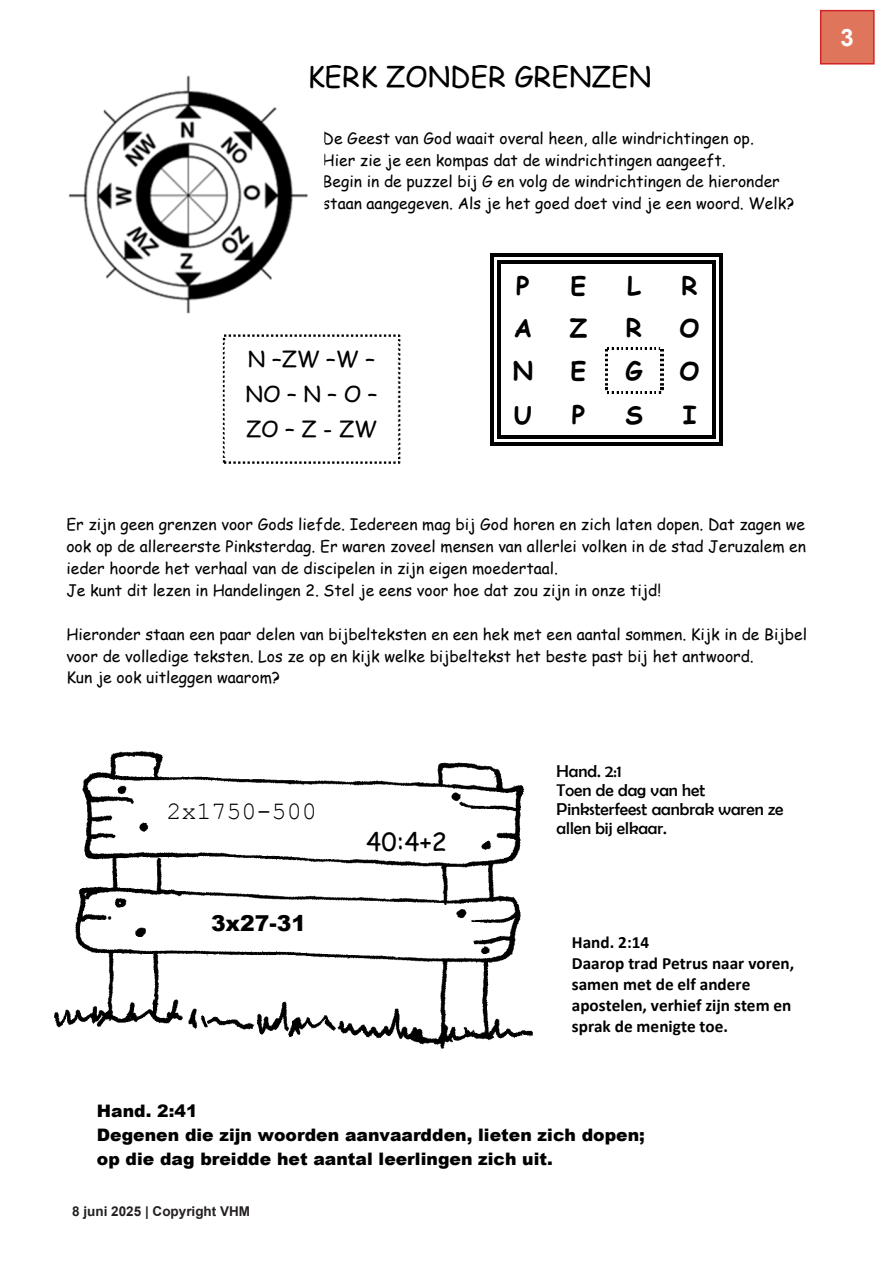
<style>
.page{position:relative;width:893px;height:1263px;background:#fff}
.page>*{position:absolute;margin:0;border:0;box-sizing:border-box;transform-origin:0 0}
.t1{font:28.2px "Comic Sans MS";color:#000}
.t2{font:700 25.05px "Comic Sans MS";color:#000}
.t3{font:25.05px "Courier New";color:#000}
.t4{font:25.05px "Comic Sans MS";color:#000}
.Kopje_2{font:700 24px "Arial";color:#fff}
.t5{font:21.9px/35.1px "Comic Sans MS";color:#000;text-align:justify}
.t6{font:900 21.9px "Arial";color:#000}
.t7{font:900 17.25px/24.3px "Arial";color:#000}
.t8{font:700 17.25px/21px "Calibri";color:#000}
.t9{font:17.25px/18.9px "Berlin Sans FB";color:#000}
.t10{font:15.75px/21.9px "Comic Sans MS";color:#000}
.t11{font:700 13.5px "Arial";color:#231f20}
</style>
<div class="page">
<svg style="left:490px;top:253px;width:10px;height:11px"></svg>
<hr style="left:500px;top:253px;width:51px;height:4px;background:#000">
<hr style="left:500px;top:260px;width:51px;height:4px;background:#000">
<hr style="left:551px;top:253px;width:10px;height:4px;background:#000">
<hr style="left:551px;top:260px;width:10px;height:4px;background:#000">
<hr style="left:561px;top:253px;width:45px;height:4px;background:#000">
<hr style="left:561px;top:260px;width:45px;height:4px;background:#000">
<hr style="left:606px;top:253px;width:11px;height:4px;background:#000">
<hr style="left:606px;top:260px;width:11px;height:4px;background:#000">
<hr style="left:617px;top:253px;width:45px;height:4px;background:#000">
<hr style="left:617px;top:260px;width:45px;height:4px;background:#000">
<hr style="left:662px;top:253px;width:10px;height:4px;background:#000">
<hr style="left:662px;top:260px;width:10px;height:4px;background:#000">
<hr style="left:672px;top:253px;width:40px;height:4px;background:#000">
<hr style="left:672px;top:260px;width:40px;height:4px;background:#000">
<hr style="left:719px;top:253px;width:4px;height:11px;background:#000">
<hr style="left:712px;top:253px;width:11px;height:4px;background:#000">
<svg style="left:712px;top:260px;width:4px;height:4px"></svg>
<hr style="left:497px;top:264px;width:3px;height:42px;background:#000">
<hr style="left:490px;top:264px;width:3px;height:42px;background:#000">
<hr style="left:719px;top:264px;width:4px;height:42px;background:#000">
<hr style="left:712px;top:264px;width:4px;height:42px;background:#000">
<hr style="left:497px;top:306px;width:3px;height:41px;background:#000">
<hr style="left:490px;top:306px;width:3px;height:41px;background:#000">
<hr style="left:719px;top:306px;width:4px;height:41px;background:#000">
<hr style="left:712px;top:306px;width:4px;height:41px;background:#000">
<svg style="left:490px;top:347px;width:10px;height:3px"></svg>
<svg style="left:605px;top:347px;width:58px;height:3px"></svg>
<svg style="left:712px;top:347px;width:11px;height:3px"></svg>
<hr style="left:497px;top:350px;width:3px;height:41px;background:#000">
<hr style="left:490px;top:350px;width:3px;height:41px;background:#000">
<img style="left:605px;top:350px;width:2px;height:36px">
<img style="left:661px;top:350px;width:2px;height:36px">
<hr style="left:719px;top:350px;width:4px;height:41px;background:#000">
<hr style="left:712px;top:350px;width:4px;height:41px;background:#000">
<svg style="left:490px;top:391px;width:10px;height:2px"></svg>
<svg style="left:605px;top:387px;width:58px;height:6px"></svg>
<svg style="left:712px;top:391px;width:11px;height:2px"></svg>
<hr style="left:497px;top:393px;width:3px;height:42px;background:#000">
<hr style="left:490px;top:393px;width:3px;height:53px;background:#000">
<hr style="left:490px;top:442px;width:10px;height:4px;background:#000">
<svg style="left:497px;top:435px;width:3px;height:4px"></svg>
<hr style="left:500px;top:442px;width:51px;height:4px;background:#000">
<hr style="left:500px;top:435px;width:51px;height:4px;background:#000">
<hr style="left:550px;top:435px;width:10px;height:4px;background:#000">
<hr style="left:550px;top:442px;width:56px;height:4px;background:#000">
<hr style="left:560px;top:435px;width:46px;height:4px;background:#000">
<hr style="left:605px;top:435px;width:11px;height:4px;background:#000">
<hr style="left:605px;top:442px;width:57px;height:4px;background:#000">
<hr style="left:616px;top:435px;width:46px;height:4px;background:#000">
<hr style="left:661px;top:435px;width:10px;height:4px;background:#000">
<hr style="left:661px;top:442px;width:51px;height:4px;background:#000">
<hr style="left:671px;top:435px;width:41px;height:4px;background:#000">
<hr style="left:719px;top:393px;width:4px;height:42px;background:#000">
<hr style="left:712px;top:393px;width:4px;height:42px;background:#000">
<hr style="left:719px;top:435px;width:4px;height:11px;background:#000">
<hr style="left:712px;top:442px;width:11px;height:4px;background:#000">
<svg style="left:712px;top:435px;width:4px;height:4px"></svg>
<img style="left:68px;top:75px;width:257px;height:239px">
<svg style="left:223px;top:334px;width:177px;height:130px"></svg>
<img style="left:224px;top:341px;width:175px;height:115px">
<img style="left:54px;top:751px;width:479px;height:298px">
<img style="left:154px;top:797px;width:184px;height:41px">
<div style="left:354px;top:823px;width:111px;height:34px;background:#fff"></div>
<div style="left:199px;top:906px;width:125px;height:36px;background:#fff"></div>
<img style="left:295px;top:75px;width:30px;height:19px">
<div style="left:821px;top:11px;width:53px;height:53px;background:#df765c"></div>
<div style="left:820px;top:10px;width:55px;height:55px;border:2px solid #d1232a"></div>
<p class="t1" style="left:307px;top:56px;width:345px">KERK ZONDER GRENZEN</p>
<p class="t10" style="left:323px;top:127px;width:473px">De Geest van God waait overal heen, alle windrichtingen op.<br>Hier zie je een kompas dat de windrichtingen aangeeft.<br>Begin in de puzzel bij G en volg de windrichtingen de hieronder staan aangegeven. Als je het goed doet vind je een woord. Welk?</p>
<p class="t5" style="left:246px;top:340px;width:133px">N –ZW –W – NO – N – O – ZO – Z - ZW</p>
<p class="t2" style="left:516px;top:267px;width:15px">P</p>
<p class="t2" style="left:571px;top:267px;width:17px">E</p>
<p class="t2" style="left:627px;top:267px;width:15px">L</p>
<p class="t2" style="left:682px;top:267px;width:18px">R</p>
<p class="t2" style="left:514px;top:309px;width:20px">A</p>
<p class="t2" style="left:570px;top:309px;width:19px">Z</p>
<p class="t2" style="left:626px;top:309px;width:18px">R</p>
<p class="t2" style="left:680px;top:309px;width:22px">O</p>
<p class="t2" style="left:513px;top:353px;width:22px">N</p>
<p class="t2" style="left:571px;top:353px;width:17px">E</p>
<p class="t2" style="left:625px;top:353px;width:19px">G</p>
<p class="t2" style="left:680px;top:353px;width:22px">O</p>
<p class="t2" style="left:514px;top:397px;width:20px">U</p>
<p class="t2" style="left:572px;top:397px;width:15px">P</p>
<p class="t2" style="left:625px;top:397px;width:19px">S</p>
<p class="t2" style="left:683px;top:397px;width:15px">I</p>
<p class="t10" style="left:66px;top:513px;width:741px">Er zijn geen grenzen voor Gods liefde. Iedereen mag bij God horen en zich laten dopen. Dat zagen we ook op de allereerste Pinksterdag. Er waren zoveel mensen van allerlei volken in de stad Jeruzalem en ieder hoorde het verhaal van de discipelen in zijn eigen moedertaal.<br>Je kunt dit lezen in Handelingen 2. Stel je eens voor hoe dat zou zijn in onze tijd!</p>
<p class="t10" style="left:66px;top:622px;width:742px">Hieronder staan een paar delen van bijbelteksten en een hek met een aantal sommen. Kijk in de Bijbel voor de volledige teksten. Los ze op en kijk welke bijbeltekst het beste past bij het antwoord.<br>Kun je ook uitleggen waarom?</p>
<p class="t3" style="left:166px;top:795px;width:152px">2x1750-500</p>
<p class="t6" style="left:211px;top:908px;width:96px">3x27-31</p>
<p class="t4" style="left:366px;top:823px;width:82px">40:4+2</p>
<p class="t9" style="left:557px;top:761px;width:228px">Hand. 2:1<br>Toen de dag van het<br>Pinksterfeest aanbrak waren ze allen bij elkaar.</p>
<p class="t8" style="left:572px;top:932px;width:224px">Hand. 2:14<br>Daarop trad Petrus naar voren, samen met de elf andere apostelen, verhief zijn stem en sprak de menigte toe.</p>
<p class="t7" style="left:97px;top:1098px;width:550px">Hand. 2:41<br>Degenen die zijn woorden aanvaardden, lieten zich dopen; op die dag breidde het aantal leerlingen zich uit.</p>
<p class="t11" style="left:72px;top:1202px;width:179px">8 juni 2025 | Copyright VHM</p>
<p class="Kopje_2" style="left:841px;top:22px;width:15px">3</p>
</div>
